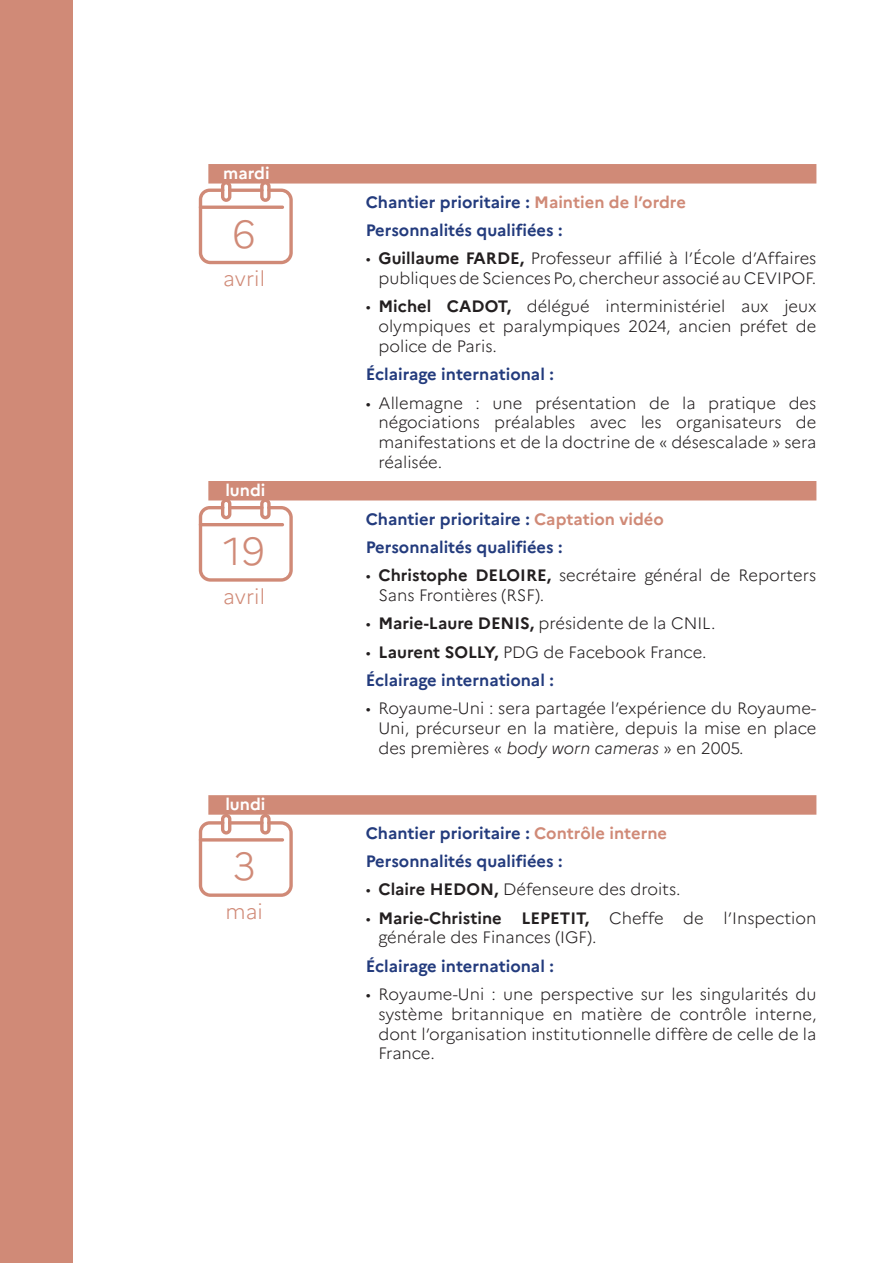
<style>
.page{position:relative;width:893px;height:1263px;background:#fff}
.page>*{position:absolute;margin:0;border:0;box-sizing:border-box;transform-origin:0 0}
.date{font:300 39px "Marianne";color:#d08a77}
.date-2{font:300 21px "Marianne";color:#d08a77}
.t1{font:300 16.5px/19.8px "Marianne";color:#231f20;text-align:justify}
.sous-titre{font:700 16.5px "Marianne";color:#233b7d}
.texte{font:700 16.5px "Marianne";color:#233b7d}
.filet_date{font:700 16.5px "Marianne";color:#fff}
.s1{color:#d08a77}
.s2{font-weight:700}
.s3{font-style:italic}
</style>
<div class="page">
<div style="left:0;top:0;width:72px;height:1263px;background:#d08a77"></div>
<div style="left:208px;top:164px;width:608px;height:20px;background:#d08a77"></div>
<div style="left:208px;top:481px;width:608px;height:19px;background:#d08a77"></div>
<div style="left:208px;top:795px;width:608px;height:20px;background:#d08a77"></div>
<svg style="left:199px;top:181px;width:94px;height:83px"></svg>
<svg style="left:199px;top:499px;width:94px;height:83px"></svg>
<svg style="left:199px;top:814px;width:94px;height:83px"></svg>
<p class="filet_date" style="left:223px;top:163px;width:48px">mardi</p>
<p class="date" style="left:232px;top:210px;width:25px">6</p>
<p class="date-2" style="left:223px;top:266px;width:43px">avril</p>
<p class="filet_date" style="left:225px;top:480px;width:42px">lundi</p>
<p class="date" style="left:223px;top:527px;width:43px">19</p>
<p class="date-2" style="left:223px;top:583px;width:43px">avril</p>
<p class="filet_date" style="left:225px;top:794px;width:42px">lundi</p>
<p class="date" style="left:232px;top:843px;width:25px">3</p>
<p class="date-2" style="left:226px;top:898px;width:39px">mai</p>
<p class="texte" style="left:366px;top:192px;width:322px">Chantier prioritaire : <span class="s1">Maintien de l’ordre</span></p>
<p class="sous-titre" style="left:366px;top:220px;width:198px">Personnalités qualifiées :</p>
<p class="t1" style="left:366px;top:248px;width:452px;text-align:right">• <span class="s2">Guillaume FARDE,</span> Professeur affilié à l’École d’Affaires publiques de Sciences Po, chercheur associé au CEVIPOF.</p>
<p class="t1" style="left:378px;top:296px;width:439px;text-indent:-13px">• <span class="s2">Michel CADOT,</span> délégué interministériel aux jeux olympiques et paralympiques 2024, ancien préfet de police de Paris.</p>
<p class="sous-titre" style="left:366px;top:364px;width:190px">Éclairage international :</p>
<p class="t1" style="left:378px;top:393px;width:439px;text-indent:-13px">• Allemagne : une présentation de la pratique des négociations préalables avec les organisateurs de manifestations et de la doctrine de « désescalade » sera réalisée.</p>
<p class="texte" style="left:366px;top:509px;width:300px">Chantier prioritaire : <span class="s1">Captation vidéo</span></p>
<p class="sous-titre" style="left:366px;top:537px;width:198px">Personnalités qualifiées :</p>
<p class="t1" style="left:378px;top:565px;width:439px;text-indent:-13px">• <span class="s2">Christophe DELOIRE,</span> secrétaire général de Reporters<br>Sans Frontières (RSF).</p>
<p class="t1" style="left:366px;top:613px;width:352px">• <span class="s2">Marie-Laure DENIS,</span> présidente de la CNIL.</p>
<p class="t1" style="left:366px;top:642px;width:342px">• <span class="s2">Laurent SOLLY,</span> PDG de Facebook France.</p>
<p class="sous-titre" style="left:366px;top:670px;width:190px">Éclairage international :</p>
<p class="t1" style="left:378px;top:698px;width:439px;text-indent:-13px">• Royaume-Uni : sera partagée l’expérience du Royaume-Uni, précurseur en la matière, depuis la mise en place des premières « <span class="s3">body worn cameras</span> » en 2005.</p>
<p class="texte" style="left:366px;top:823px;width:303px">Chantier prioritaire : <span class="s1">Contrôle interne</span></p>
<p class="sous-titre" style="left:366px;top:851px;width:198px">Personnalités qualifiées :</p>
<p class="t1" style="left:366px;top:879px;width:316px">• <span class="s2">Claire HEDON,</span> Défenseure des droits.</p>
<p class="t1" style="left:378px;top:908px;width:439px;text-indent:-13px">• <span class="s2">Marie-Christine LEPETIT,</span> Cheffe de l’Inspection générale des Finances (IGF).</p>
<p class="sous-titre" style="left:366px;top:956px;width:190px">Éclairage international :</p>
<p class="t1" style="left:378px;top:984px;width:439px;text-indent:-13px">• Royaume-Uni : une perspective sur les singularités du système britannique en matière de contrôle interne, dont l’organisation institutionnelle diffère de celle de la France.</p>
</div>
